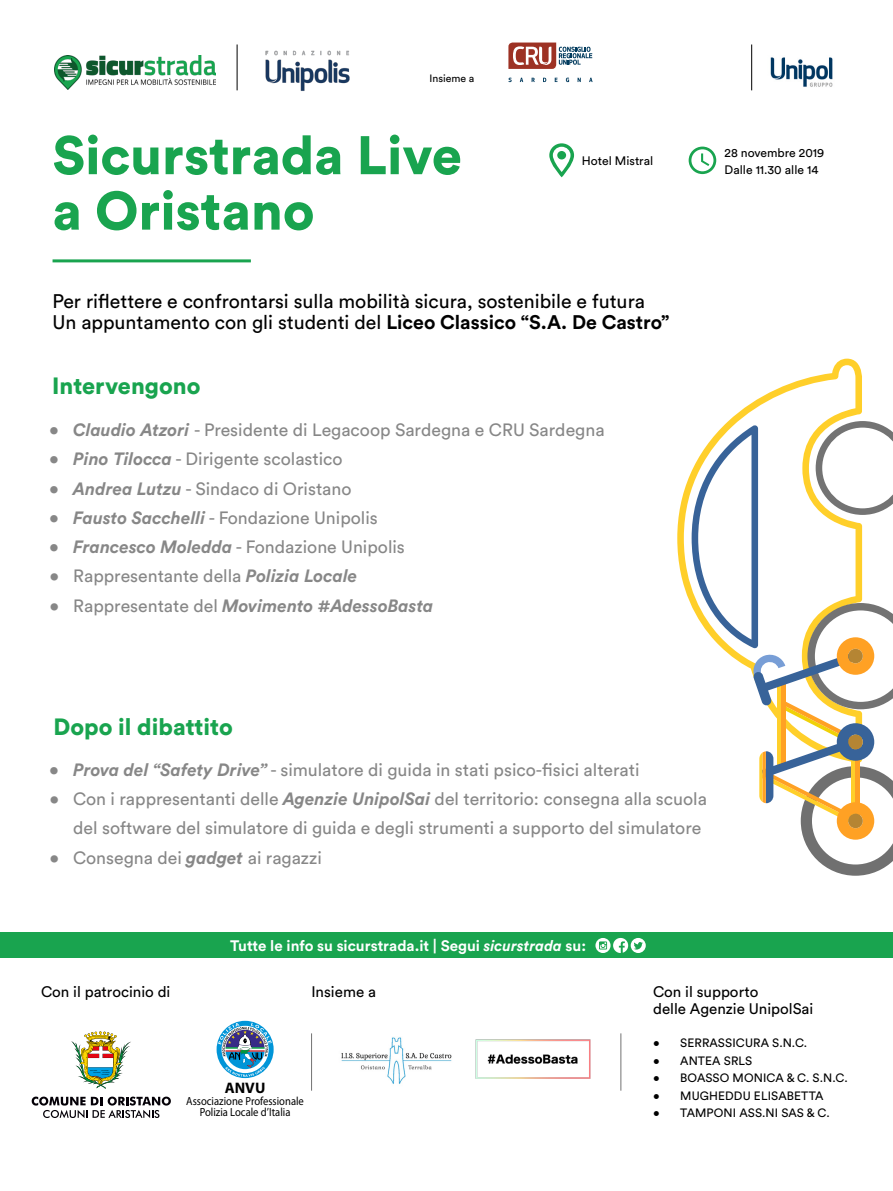
<style>
.page{position:relative;width:893px;height:1191px;background:#fff}
.page>*{position:absolute;margin:0;border:0;box-sizing:border-box;transform-origin:0 0}
.t1{font:900 53.7px/55.5px "Circular Std";color:#19a44f}
.t2{font:900 23.25px "Circular Std";color:#19a44f}
.t3{font:19.5px/21px "Circular Std";color:#000}
.t4{font:17.7px/29.2px "Circular Std";color:#878787}
.t5{font:italic 700 17.7px "Circular Std";color:#878787}
.t6{font:700 15.3px "Myriad Pro";color:#000}
.t7{font:15.15px/17.2px "Circular Std";color:#000}
.t8{font:700 15.15px "Circular Std";color:#fff}
.t9{font:12.15px/16.5px "Circular Std";color:#000}
.t10{font:12px "Circular Std";letter-spacing:.01em;color:#000}
.t11{font:11.85px/11.2px "Myriad Pro";color:#000;text-align:center;scale:.9 1}
.t12{font:10.5px "Circular Std";color:#000}
.s1{font-weight:700}
.s2{font-weight:700;font-style:italic}
.s3{font-weight:400;font-style:normal}
.s4{font-style:italic}
</style>
<div class="page">
<hr style="left:53px;top:259px;width:198px;height:3px;background:#19a44f">
<img style="left:770px;top:57px;width:63px;height:30px">
<img style="left:54px;top:56px;width:161px;height:33px">
<img style="left:265px;top:50px;width:85px;height:41px">
<hr style="left:751px;top:44px;width:1px;height:46px;background:#000">
<hr style="left:237px;top:44px;width:1px;height:46px;background:#000">
<svg style="left:509px;top:78px;width:3px;height:4px"></svg>
<svg style="left:520px;top:78px;width:3px;height:4px"></svg>
<svg style="left:532px;top:78px;width:3px;height:4px"></svg>
<svg style="left:566px;top:78px;width:3px;height:4px"></svg>
<svg style="left:578px;top:78px;width:3px;height:4px"></svg>
<svg style="left:589px;top:78px;width:4px;height:4px"></svg>
<svg style="left:508px;top:43px;width:84px;height:26px"></svg>
<svg style="left:689px;top:147px;width:27px;height:27px"></svg>
<svg style="left:549px;top:143px;width:25px;height:34px"></svg>
<div style="left:557px;top:151px;width:9px;height:8px;background:#19a44f;border-radius:50%"></div>
<svg style="left:217px;top:1020px;width:57px;height:58px"></svg>
<svg style="left:218px;top:1022px;width:54px;height:54px"></svg>
<div style="left:0;top:932px;width:893px;height:25px;background:#19a44f"></div>
<svg style="left:595px;top:938px;width:51px;height:15px"></svg>
<hr style="left:311px;top:1033px;width:1px;height:57px;background:#737373">
<svg style="left:32px;top:1096px;width:139px;height:22px"></svg>
<svg style="left:71px;top:1031px;width:60px;height:58px"></svg>
<img style="left:341px;top:1037px;width:111px;height:47px">
<svg style="left:677px;top:359px;width:185px;height:248px"></svg>
<svg style="left:692px;top:421px;width:201px;height:454px"></svg>
<div style="left:848px;top:649px;width:15px;height:14px;background:#b58533;border-radius:50%"></div>
<hr style="left:621px;top:1033px;width:1px;height:57px;background:#737373">
<img style="left:475px;top:1039px;width:116px;height:40px">
<p class="t12" style="left:429px;top:72px;width:46px">Insieme a</p>
<h1 class="t1" style="left:53px;top:126px;width:411px">Sicurstrada Live a Oristano</h1>
<p class="t9" style="left:582px;top:153px;width:73px">Hotel Mistral</p>
<p class="t9" style="left:725px;top:144px;width:101px">28 novembre 2019<br>Dalle 11.30 alle 14</p>
<p class="t3" style="left:53px;top:290px;width:619px">Per riflettere e confrontarsi sulla mobilità sicura, sostenibile e futura<br>Un appuntamento con gli studenti del <span class="s1">Liceo Classico “S.A. De Castro”</span></p>
<h2 class="t2" style="left:52px;top:370px;width:150px">Intervengono</h2>
<p class="t4" style="left:49px;top:415px;width:557px"><span class="s2">• Claudio Atzori</span> - Presidente di Legacoop Sardegna e CRU Sardegna</p>
<p class="t4" style="left:49px;top:444px;width:295px"><span class="s2">• Pino Tilocca</span> - Dirigente scolastico</p>
<p class="t4" style="left:49px;top:473px;width:304px"><span class="s2">• Andrea Lutzu</span> - Sindaco di Oristano</p>
<p class="t4" style="left:49px;top:503px;width:330px"><span class="s2">• Fausto Sacchelli</span> - Fondazione Unipolis</p>
<p class="t4" style="left:49px;top:532px;width:357px"><span class="s2">• Francesco Moledda</span> - Fondazione Unipolis</p>
<p class="t4" style="left:49px;top:561px;width:309px">• Rappresentante della <span class="s2">Polizia Locale</span></p>
<p class="t5" style="left:49px;top:594px;width:386px"><span class="s3">• Rappresentate del</span> Movimento #AdessoBasta</p>
<h2 class="t2" style="left:53px;top:711px;width:181px">Dopo il dibattito</h2>
<p class="t4" style="left:49px;top:755px;width:592px"><span class="s2">• Prova del “Safety Drive”</span> - simulatore di guida in stati psico-fisici alterati</p>
<p class="t4" style="left:73px;top:784px;width:635px;text-indent:-24px">• Con i rappresentanti delle <span class="s2">Agenzie UnipolSai</span> del territorio: consegna alla scuola del software del simulatore di guida e degli strumenti a supporto del simulatore</p>
<p class="t4" style="left:49px;top:842px;width:274px">• Consegna dei <span class="s2">gadget</span> ai ragazzi</p>
<p class="t8" style="left:230px;top:936px;width:357px">Tutte le info su sicurstrada.it | Segui <span class="s4">sicurstrada</span> su:</p>
<p class="t7" style="left:41px;top:982px;width:131px">Con il patrocinio di</p>
<p class="t7" style="left:311px;top:982px;width:66px">Insieme a</p>
<p class="t6" style="left:225px;top:1078px;width:42px">ANVU</p>
<p class="t11" style="left:186px;top:1094px;width:132px">Associazione Professionale<br>Polizia Locale d’Italia</p>
<p class="t7" style="left:653px;top:982px;width:162px">Con il supporto<br>delle Agenzie UnipolSai</p>
<p class="t10" style="left:653px;top:1035px;width:156px">• SERRASSICURA S.N.C.</p>
<p class="t10" style="left:653px;top:1053px;width:101px">• ANTEA SRLS</p>
<p class="t10" style="left:653px;top:1070px;width:196px">• BOASSO MONICA &amp; C. S.N.C.</p>
<p class="t10" style="left:653px;top:1088px;width:172px">• MUGHEDDU ELISABETTA</p>
<p class="t10" style="left:653px;top:1105px;width:178px">• TAMPONI ASS.NI SAS &amp; C.</p>
</div>
